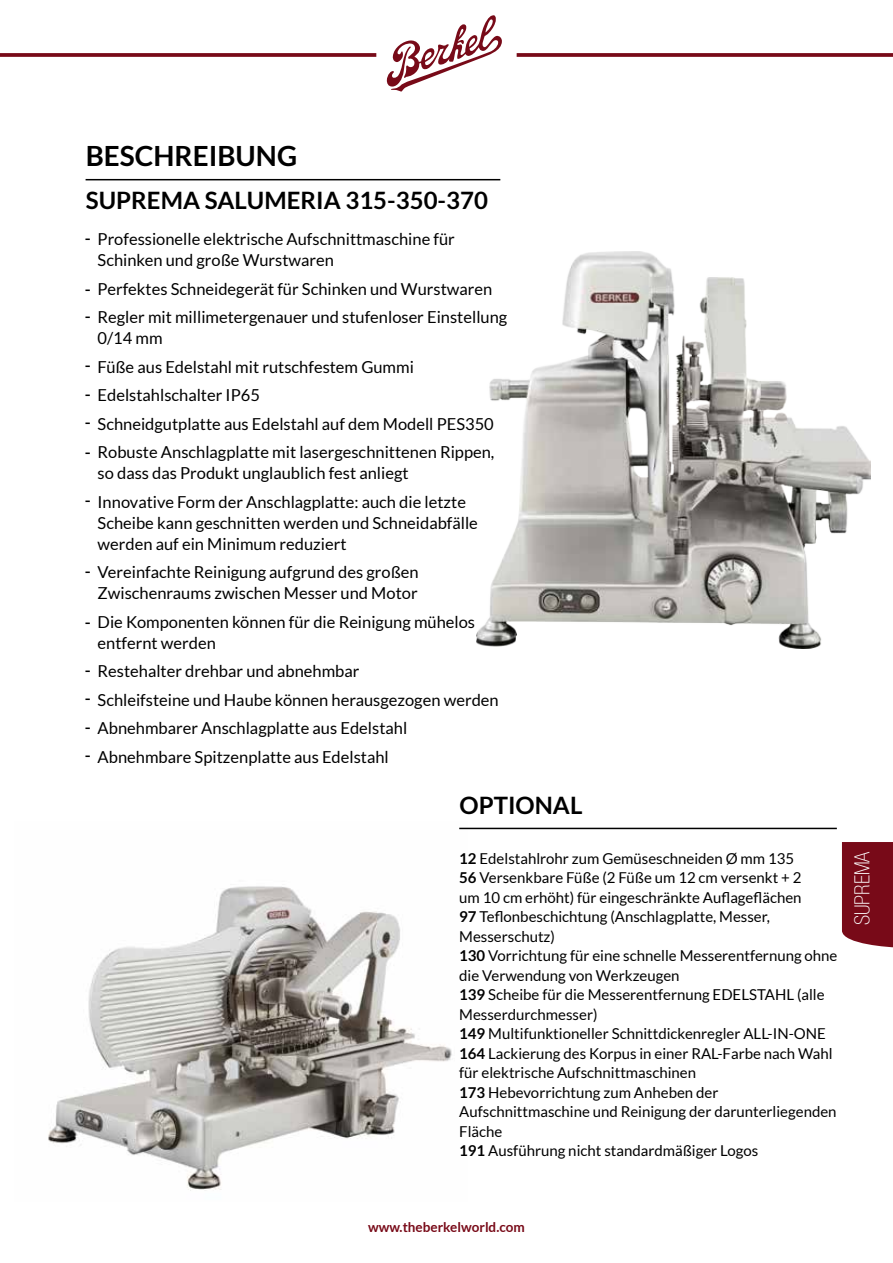
<style>
.page{position:relative;width:893px;height:1263px;background:#fff}
.page>*{position:absolute;margin:0;border:0;box-sizing:border-box;transform-origin:0 0}
.t1{font:700 27.9px "Lato";color:#000}
.t2{font:700 24px "Lato";color:#000}
.t3{font:100 condensed 21px "Helvetica Neue LT Std";color:#fff}
.t4{font:16.5px/21px "Lato";color:#000}
.t5{font:15px/19.5px "Lato";color:#000}
.t6{font:700 13.5px "Lato";color:#780a18}
.s1{font-family:"Helvetica LT Std";font-stretch:condensed;font-size:18px}
.s2{font-weight:700}
</style>
<div class="page">
<div style="left:842px;top:842px;width:51px;height:105px;background:#780a18"></div>
<hr style="left:86px;top:179px;width:414px;height:1px;background:#000">
<img style="left:476px;top:251px;width:394px;height:398px">
<img style="left:48px;top:827px;width:420px;height:364px">
<hr style="left:459px;top:828px;width:378px;height:1px;background:#000">
<svg style="left:387px;top:15px;width:115px;height:77px"></svg>
<svg style="left:0;top:53px;width:376px;height:4px;background:#801825"></svg>
<svg style="left:517px;top:53px;width:376px;height:4px;background:#801825"></svg>
<h1 class="t1" style="left:86px;top:139px;width:213px">BESCHREIBUNG</h1>
<h2 class="t2" style="left:86px;top:186px;width:404px">SUPREMA SALUMERIA 315-350-370</h2>
<p class="t4" style="left:98px;top:228px;width:359px;text-indent:-13px"><span class="s1">-</span> Professionelle elektrische Aufschnittmaschine für<br>Schinken und große Wurstwaren</p>
<p class="t4" style="left:85px;top:278px;width:409px"><span class="s1">-</span> Perfektes Schneidegerät für Schinken und Wurstwaren</p>
<p class="t4" style="left:98px;top:306px;width:411px;text-indent:-13px"><span class="s1">-</span> Regler mit millimetergenauer und stufenloser Einstellung<br>0/14 mm</p>
<p class="t4" style="left:85px;top:356px;width:331px"><span class="s1">-</span> Füße aus Edelstahl mit rutschfestem Gummi</p>
<p class="t4" style="left:85px;top:384px;width:177px"><span class="s1">-</span> Edelstahlschalter IP65</p>
<p class="t4" style="left:85px;top:413px;width:410px"><span class="s1">-</span> Schneidgutplatte aus Edelstahl auf dem Modell PES350</p>
<p class="t4" style="left:98px;top:441px;width:398px;text-indent:-13px"><span class="s1">-</span> Robuste Anschlagplatte mit lasergeschnittenen Rippen, so dass das Produkt unglaublich fest anliegt</p>
<p class="t4" style="left:98px;top:491px;width:382px;text-indent:-13px"><span class="s1">-</span> Innovative Form der Anschlagplatte: auch die letzte<br>Scheibe kann geschnitten werden und Schneidabfälle werden auf ein Minimum reduziert</p>
<p class="t4" style="left:85px;top:561px;width:335px;text-align:right"><span class="s1">-</span> Vereinfachte Reinigung aufgrund des großen<br>Zwischenraums zwischen Messer und Motor</p>
<p class="t4" style="left:98px;top:611px;width:379px;text-indent:-13px"><span class="s1">-</span> Die Komponenten können für die Reinigung mühelos entfernt werden</p>
<p class="t4" style="left:85px;top:660px;width:276px"><span class="s1">-</span> Restehalter drehbar und abnehmbar</p>
<p class="t4" style="left:85px;top:689px;width:415px"><span class="s1">-</span> Schleifsteine und Haube können herausgezogen werden</p>
<p class="t4" style="left:85px;top:717px;width:324px"><span class="s1">-</span> Abnehmbarer Anschlagplatte aus Edelstahl</p>
<p class="t4" style="left:85px;top:746px;width:305px"><span class="s1">-</span> Abnehmbare Spitzenplatte aus Edelstahl</p>
<h2 class="t2" style="left:460px;top:792px;width:124px">OPTIONAL</h2>
<p class="t5" style="left:459px;top:848px;width:380px"><span class="s2">12</span> Edelstahlrohr zum Gemüseschneiden Ø mm 135<br><span class="s2">56</span> Versenkbare Füße (2 Füße um 12 cm versenkt + 2<br>um 10 cm erhöht) für eingeschränkte Auflageflächen<br><span class="s2">97</span> Teflonbeschichtung (Anschlagplatte, Messer, Messerschutz)<br><span class="s2">130</span> Vorrichtung für eine schnelle Messerentfernung ohne die Verwendung von Werkzeugen<br><span class="s2">139</span> Scheibe für die Messerentfernung EDELSTAHL (alle Messerdurchmesser)<br><span class="s2">149</span> Multifunktioneller Schnittdickenregler ALL-IN-ONE <span class="s2">164</span> Lackierung des Korpus in einer RAL-Farbe nach Wahl für elektrische Aufschnittmaschinen<br><span class="s2">173</span> Hebevorrichtung zum Anheben der Aufschnittmaschine und Reinigung der darunterliegenden Fläche<br><span class="s2">191</span> Ausführung nicht standardmäßiger Logos</p>
<p class="t3" style="left:850px;top:925px;width:75px;rotate:-90deg">SUPREMA</p>
<p class="t6" style="left:368px;top:1220px;width:158px">WWW.THEBERKELWORLD.COM</p>
</div>
